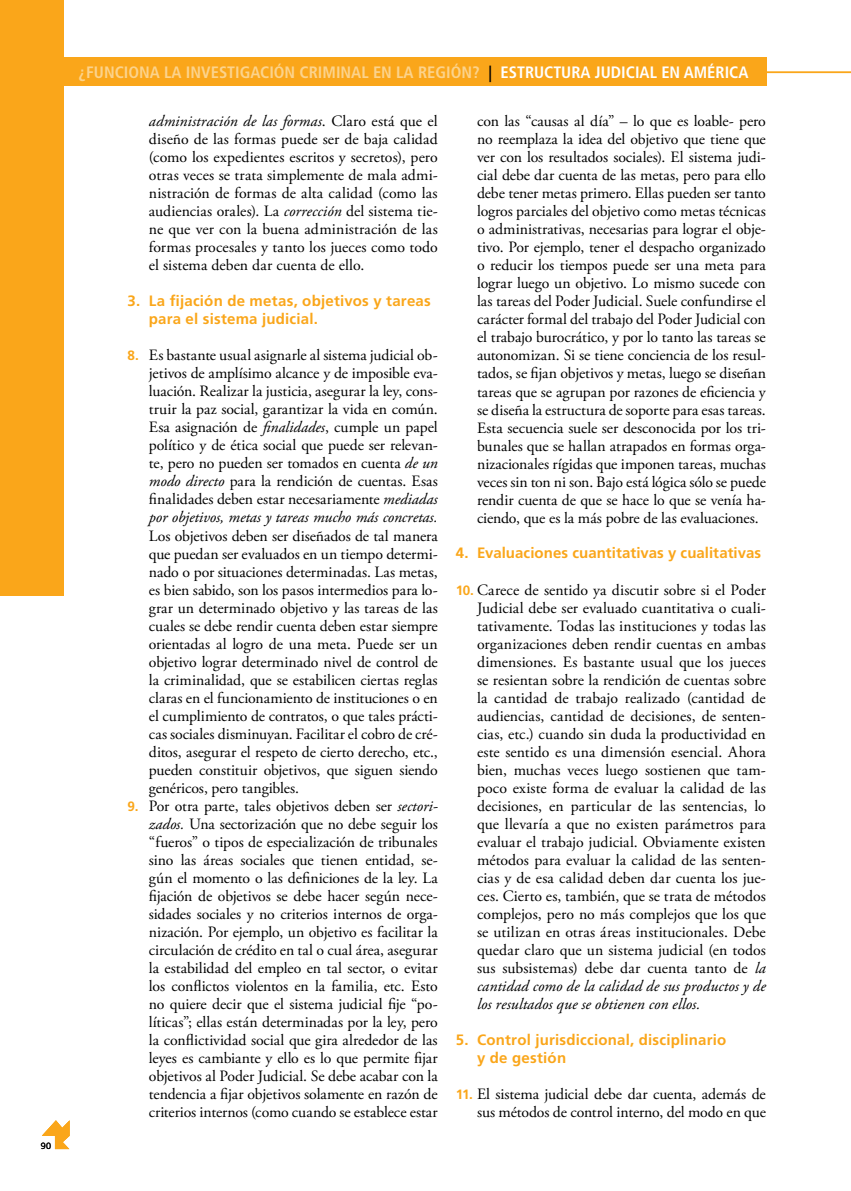
<style>
.page{position:relative;width:851px;height:1191px;background:#fff}
.page>*{position:absolute;margin:0;border:0;box-sizing:border-box;transform-origin:0 0}
.t1{font:700 condensed 16.5px "Frutiger LT Std";color:#fcd38c}
.t2{font:15.75px/18px "Adobe Garamond Pro";letter-spacing:-.005em;color:#000;text-align:justify}
.t3{font:700 15px/18px "Frutiger LT Std";letter-spacing:.015em;color:#faa61a}
.t4{font:300 9px "Frutiger LT Std";color:#000}
.s1{color:#000}
.s2{color:#fff}
.s3{font-style:italic}
.s4{font-family:"Frutiger LT Std";font-weight:700;font-size:13.5px;color:#faa61a}
</style>
<div class="page">
<svg style="left:42px;top:1120px;width:28px;height:29px"></svg>
<hr style="left:0;top:72px;width:850px;height:1px;background:#faa61a">
<div style="left:0;top:57px;width:766px;height:29px;background:#faa61a"></div>
<div style="left:0;top:0;width:64px;height:595px;background:#faa61a"></div>
<p class="t4" style="left:41px;top:1140px;width:12px">90</p>
<p class="t1" style="left:79px;top:62px;width:671px">¿FUNCIONA LA INVESTIGACIÓN CRIMINAL EN LA REGIÓN? <span class="s1">|</span> <span class="s2">ESTRUCTURA JUDICIAL EN AMÉRICA</span></p>
<p class="t2" style="left:149px;top:113px;width:290px"><span class="s3">administración de las formas</span>. Claro está que el diseño de las formas puede ser de baja calidad (como los expedientes escritos y secretos), pero otras veces se trata simplemente de mala admi&shy;nistración de formas de alta calidad (como las audiencias orales). La <span class="s3">corrección</span> del sistema tie&shy;ne que ver con la buena administración de las formas procesales y tanto los jueces como todo el sistema deben dar cuenta de ello.</p>
<p class="t3" style="left:149px;top:292px;width:283px;text-indent:-21px">3. La fijación de metas, objetivos y tareas para el sistema judicial.</p>
<p class="t2" style="left:149px;top:347px;width:290px;text-indent:-21px"><span class="s4">8.</span> Es bastante usual asignarle al sistema judicial ob&shy;jetivos de amplísimo alcance y de imposible eva&shy;luación. Realizar la justicia, asegurar la ley, cons&shy;truir la paz social, garantizar la vida en común.<br>Esa asignación de <span class="s3">finalidades</span>, cumple un papel político y de ética social que puede ser relevan&shy;te, pero no pueden ser tomados en cuenta <span class="s3">de un modo directo</span> para la rendición de cuentas. Esas finalidades deben estar necesariamente <span class="s3">mediadas por objetivos, metas y tareas mucho más concretas.<br></span>Los objetivos deben ser diseñados de tal manera que puedan ser evaluados en un tiempo determi&shy;nado o por situaciones determinadas. Las metas, es bien sabido, son los pasos intermedios para lo&shy;grar un determinado objetivo y las tareas de las cuales se debe rendir cuenta deben estar siempre orientadas al logro de una meta. Puede ser un objetivo lograr determinado nivel de control de la criminalidad, que se estabilicen ciertas reglas claras en el funcionamiento de instituciones o en el cumplimiento de contratos, o que tales prácti&shy;cas sociales disminuyan. Facilitar el cobro de cré&shy;ditos, asegurar el respeto de cierto derecho, etc., pueden constituir objetivos, que siguen siendo genéricos, pero tangibles.</p>
<p class="t2" style="left:149px;top:797px;width:290px;text-indent:-21px"><span class="s4">9.</span> Por otra parte, tales objetivos deben ser <span class="s3">sectori&shy;zados.</span> Una sectorización que no debe seguir los “fueros” o tipos de especialización de tribunales sino las áreas sociales que tienen entidad, se&shy;gún el momento o las definiciones de la ley. La fijación de objetivos se debe hacer según nece&shy;sidades sociales y no criterios internos de orga&shy;nización. Por ejemplo, un objetivo es facilitar la circulación de crédito en tal o cual área, asegurar la estabilidad del empleo en tal sector, o evitar los conflictos violentos en la familia, etc. Esto no quiere decir que el sistema judicial fije “po&shy;líticas”; ellas están determinadas por la ley, pero la conflictividad social que gira alrededor de las leyes es cambiante y ello es lo que permite fijar objetivos al Poder Judicial. Se debe acabar con la tendencia a fijar objetivos solamente en razón de criterios internos (como cuando se establece estar</p>
<p class="t2" style="left:477px;top:113px;width:290px">con las “causas al día” – lo que es loable- pero no reemplaza la idea del objetivo que tiene que ver con los resultados sociales). El sistema judi&shy;cial debe dar cuenta de las metas, pero para ello debe tener metas primero. Ellas pueden ser tanto logros parciales del objetivo como metas técnicas o administrativas, necesarias para lograr el obje&shy;tivo. Por ejemplo, tener el despacho organizado o reducir los tiempos puede ser una meta para lograr luego un objetivo. Lo mismo sucede con las tareas del Poder Judicial. Suele confundirse el carácter formal del trabajo del Poder Judicial con el trabajo burocrático, y por lo tanto las tareas se autonomizan. Si se tiene conciencia de los resul&shy;tados, se fijan objetivos y metas, luego se diseñan tareas que se agrupan por razones de eficiencia y se diseña la estructura de soporte para esas tareas.<br>Esta secuencia suele ser desconocida por los tri&shy;bunales que se hallan atrapados en formas orga&shy;nizacionales rígidas que imponen tareas, muchas veces sin ton ni son. Bajo está lógica sólo se puede rendir cuenta de que se hace lo que se venía ha&shy;ciendo, que es la más pobre de las evaluaciones.</p>
<p class="t3" style="left:455px;top:544px;width:307px">4. Evaluaciones cuantitativas y cualitativas</p>
<p class="t2" style="left:477px;top:581px;width:290px;text-indent:-21px"><span class="s4">10.</span> Carece de sentido ya discutir sobre si el Poder Judicial debe ser evaluado cuantitativa o cuali&shy;tativamente. Todas las instituciones y todas las organizaciones deben rendir cuentas en ambas dimensiones. Es bastante usual que los jueces se resientan sobre la rendición de cuentas sobre la cantidad de trabajo realizado (cantidad de audiencias, cantidad de decisiones, de senten&shy;cias, etc.) cuando sin duda la productividad en este sentido es una dimensión esencial. Ahora bien, muchas veces luego sostienen que tam&shy;poco existe forma de evaluar la calidad de las decisiones, en particular de las sentencias, lo que llevaría a que no existen parámetros para evaluar el trabajo judicial. Obviamente existen métodos para evaluar la calidad de las senten&shy;cias y de esa calidad deben dar cuenta los jue&shy;ces. Cierto es, también, que se trata de métodos complejos, pero no más complejos que los que se utilizan en otras áreas institucionales. Debe quedar claro que un sistema judicial (en todos sus subsistemas) debe dar cuenta tanto de <span class="s3">la cantidad como de la calidad de sus productos y de los resultados que se obtienen con ellos.</span></p>
<p class="t3" style="left:477px;top:1030px;width:251px;text-indent:-21px">5. Control jurisdiccional, disciplinario y de gestión</p>
<p class="t2" style="left:455px;top:1085px;width:311px;text-align:right"><span class="s4">11.</span> El sistema judicial debe dar cuenta, además de sus métodos de control interno, del modo en que</p>
</div>
